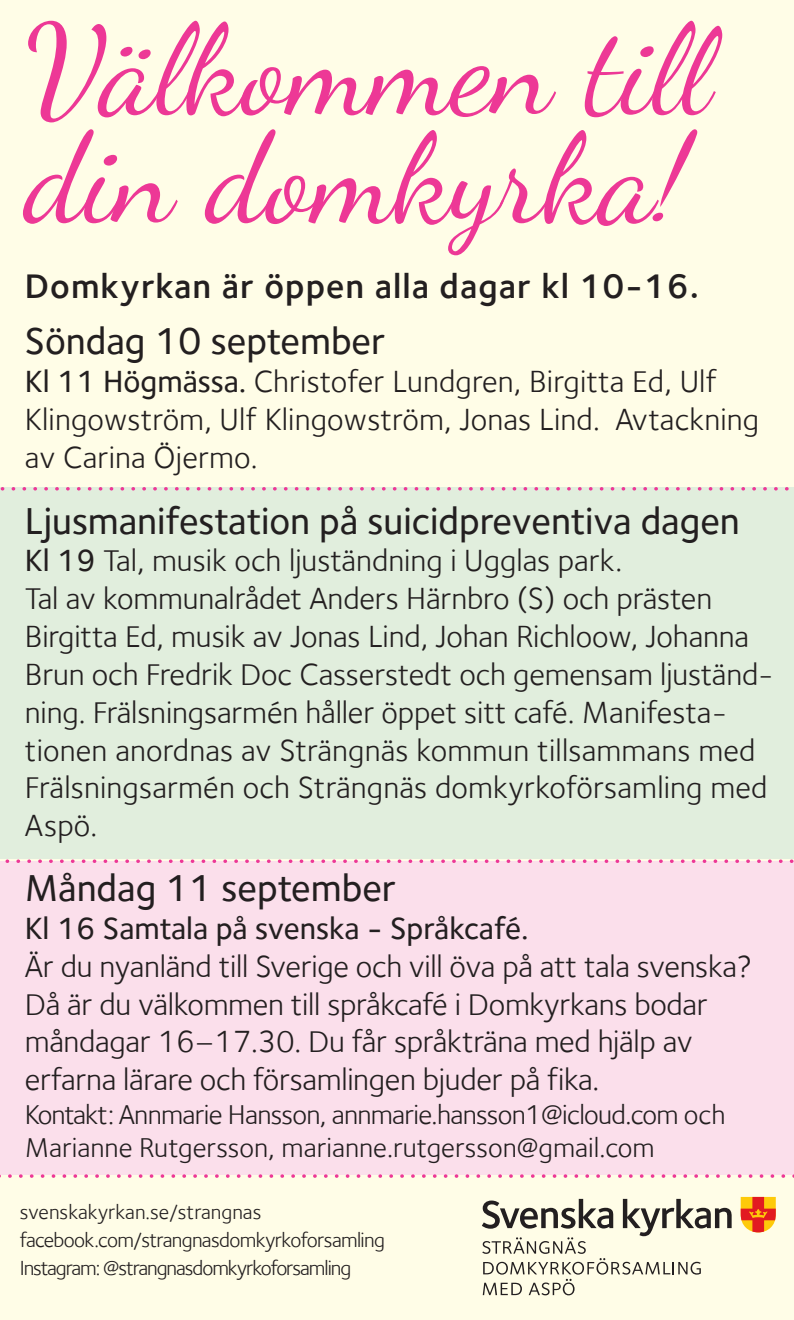
<style>
.page{position:relative;width:794px;height:1320px;background:#fffde7}
.page>*{position:absolute;margin:0;border:0;box-sizing:border-box;transform-origin:0 0}
.t1{font:126px/108.5px "Dancing Script";color:#ed3896}
.t2{font:500 38.5px "Foundry Sterling";color:#231f20}
.t3{font:600 35px "Foundry Sterling";letter-spacing:.03em;color:#231f20}
.t4{font:31.5px/37.8px "Foundry Sterling";letter-spacing:-.005em;color:#231f20}
.t5{font:28px/33.6px "Foundry Sterling";letter-spacing:-.025em;color:#231f20}
.t6{font:21px "Foundry Sterling";letter-spacing:-.03em;color:#231f20}
.t7{font:21px "Foundry Sterling";letter-spacing:-.05em;color:#231f20}
.t8{font:21px "Foundry Sterling";color:#231f20}
.s1{font-weight:500}
</style>
<div class="page">
<div style="left:0;top:861px;width:794px;height:313px;background:#fbdfeb"></div>
<div style="left:0;top:487px;width:794px;height:371px;background:#e1eedd"></div>
<svg style="left:740px;top:1197px;width:36px;height:35px"></svg>
<svg style="left:482px;top:1198px;width:249px;height:97px"></svg>
<svg style="left:0;top:1174px;width:794px;height:3px"></svg>
<svg style="left:5px;top:859px;width:789px;height:4px"></svg>
<svg style="left:0;top:487px;width:789px;height:3px"></svg>
<p class="t1" style="left:25px;top:17px;width:699px">Välkommen till din domkyrka!</p>
<p class="t3" style="left:25px;top:266px;width:675px">Domkyrkan är öppen alla dagar kl 10-16.</p>
<p class="t2" style="left:25px;top:319px;width:362px">Söndag 10 september</p>
<p class="t4" style="left:25px;top:362px;width:736px"><span class="s1">Kl 11 Högmässa.</span> Christofer Lundgren, Birgitta Ed, Ulf<br>Klingowström, Ulf Klingowström, Jonas Lind. Avtackning av Carina Öjermo.</p>
<p class="t2" style="left:25px;top:498px;width:716px">Ljusmanifestation på suicidpreventiva dagen</p>
<p class="t4" style="left:25px;top:542px;width:599px"><span class="s1">Kl 19</span> Tal, musik och ljuständning i Ugglas park.</p>
<p class="t4" style="left:25px;top:579px;width:750px">Tal av kommunalrådet Anders Härnbro (S) och prästen Birgitta Ed, musik av Jonas Lind, Johan Richloow, Johanna Brun och Fredrik Doc Casserstedt och gemensam ljuständ&shy;ning. Frälsningsarmén håller öppet sitt café. Manifesta&shy;tionen anordnas av Strängnäs kommun tillsammans med Frälsningsarmén och Strängnäs domkyrkoförsamling med Aspö.</p>
<p class="t2" style="left:25px;top:865px;width:373px">Måndag 11 september</p>
<p class="t4" style="left:25px;top:909px;width:729px"><span class="s1">Kl 16 Samtala på svenska - Språkcafé.<br></span>Är du nyanländ till Sverige och vill öva på att tala svenska?<br>Då är du välkommen till språkcafé i Domkyrkans bodar måndagar 16–17.30. Du får språkträna med hjälp av erfarna lärare och församlingen bjuder på fika.</p>
<p class="t5" style="left:25px;top:1097px;width:702px">Kontakt: Annmarie Hansson, annmarie.hansson1@icloud.com och<br>Marianne Rutgersson, marianne.rutgersson@gmail.com</p>
<p class="t8" style="left:20px;top:1199px;width:243px">svenskakyrkan.se/strangnas</p>
<p class="t6" style="left:20px;top:1227px;width:367px">facebook.com/strangnasdomkyrkoforsamling</p>
<p class="t7" style="left:20px;top:1255px;width:333px">Instagram: @strangnasdomkyrkoforsamling</p>
</div>
